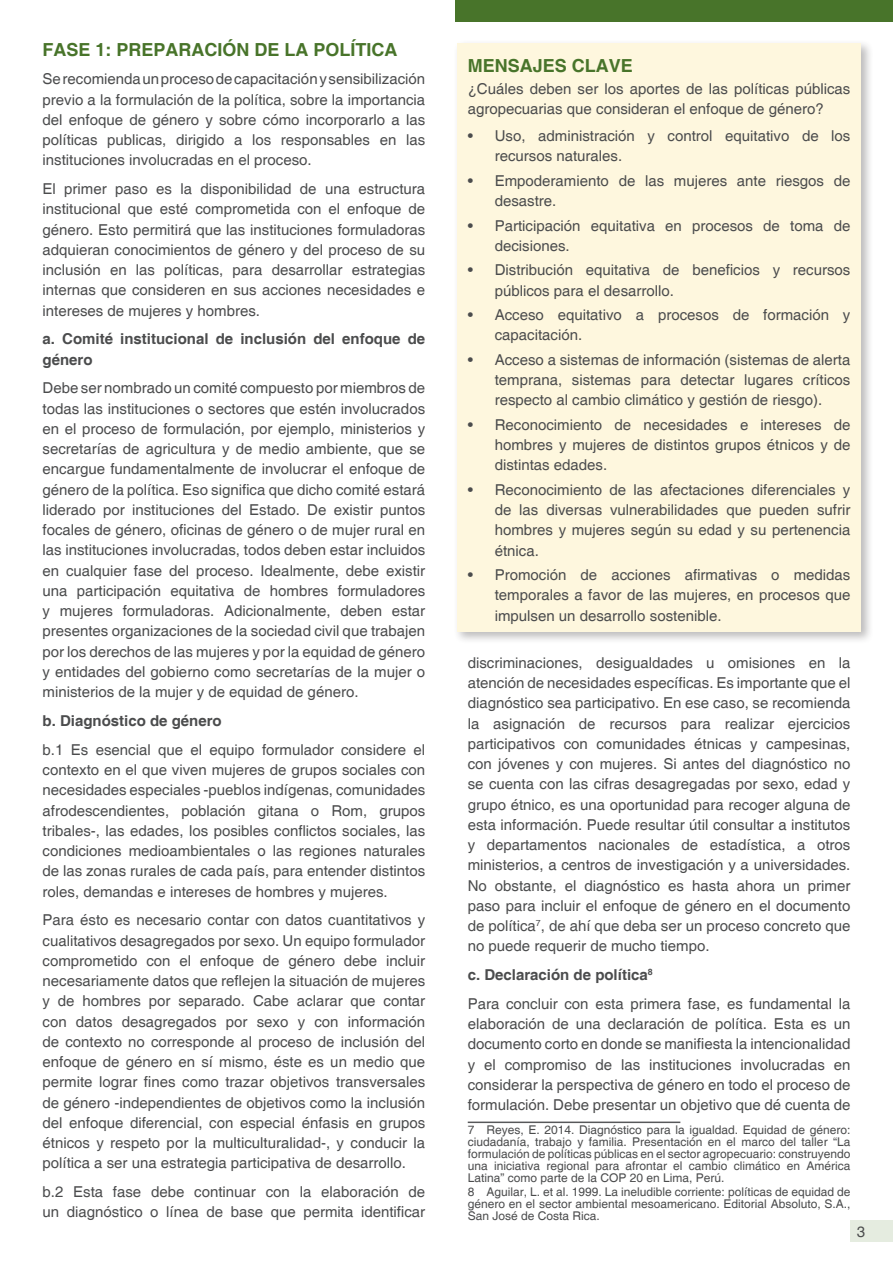
<style>
.page{position:relative;width:893px;height:1263px;background:#fff}
.page>*{position:absolute;margin:0;border:0;box-sizing:border-box;transform-origin:0 0}
.Titles{font:700 18px "Helvetica";color:#48742a}
.t1{font:15px/20.2px "Helvetica";color:#4b4c4d;text-align:justify}
.t2{font:700 15px/20.2px "Helvetica";color:#4b4c4d}
.Pie_de_Foto{font:12px/12px "Helvetica";color:#4b4c4d;text-align:justify}
</style>
<div class="page">
<div style="left:453px;top:39px;width:421px;height:605px;background:#231f20;opacity:.3"></div>
<div style="left:457px;top:43px;width:404px;height:588px;background:#fef7de"></div>
<hr style="left:468px;top:1121px;width:212px;height:2px;background:#57585a">
<div style="left:455px;top:0;width:438px;height:21px;background:#48742a"></div>
<div style="left:850px;top:1220px;width:22px;height:22px;background:#e5ece0"></div>
<div style="left:872px;top:1220px;width:21px;height:22px;background:#e5ece0"></div>
<p class="Titles" style="left:43px;top:38px;width:357px">FASE 1: PREPARACIÓN DE LA POLÍTICA</p>
<p class="t1" style="left:43px;top:70px;width:384px">Se recomienda un proceso de capacitación y sensibilización previo a la formulación de la política, sobre la importancia del enfoque de género y sobre cómo incorporarlo a las políticas publicas, dirigido a los responsables en las instituciones involucradas en el proceso.</p>
<p class="t1" style="left:43px;top:179px;width:384px">El primer paso es la disponibilidad de una estructura institucional que esté comprometida con el enfoque de género. Esto permitirá que las instituciones formuladoras adquieran conocimientos de género y del proceso de su inclusión en las políticas, para desarrollar estrategias internas que consideren en sus acciones necesidades e intereses de mujeres y hombres.</p>
<p class="t2" style="left:43px;top:330px;width:384px">a. Comité institucional de inclusión del enfoque de género</p>
<p class="t1" style="left:43px;top:379px;width:384px">Debe ser nombrado un comité compuesto por miembros de todas las instituciones o sectores que estén involucrados en el proceso de formulación, por ejemplo, ministerios y secretarías de agricultura y de medio ambiente, que se encargue fundamentalmente de involucrar el enfoque de género de la política. Eso significa que dicho comité estará liderado por instituciones del Estado. De existir puntos focales de género, oficinas de género o de mujer rural en las instituciones involucradas, todos deben estar incluidos en cualquier fase del proceso. Idealmente, debe existir una participación equitativa de hombres formuladores y mujeres formuladoras. Adicionalmente, deben estar presentes organizaciones de la sociedad civil que trabajen por los derechos de las mujeres y por la equidad de género y entidades del gobierno como secretarías de la mujer o ministerios de la mujer y de equidad de género.</p>
<p class="t2" style="left:43px;top:711px;width:181px">b. Diagnóstico de género</p>
<p class="t1" style="left:43px;top:740px;width:384px">b.1 Es esencial que el equipo formulador considere el contexto en el que viven mujeres de grupos sociales con necesidades especiales -pueblos indígenas, comunidades afrodescendientes, población gitana o Rom, grupos tribales-, las edades, los posibles conflictos sociales, las condiciones medioambientales o las regiones naturales de las zonas rurales de cada país, para entender distintos roles, demandas e intereses de hombres y mujeres.</p>
<p class="t1" style="left:43px;top:910px;width:384px">Para ésto es necesario contar con datos cuantitativos y cualitativos desagregados por sexo. Un equipo formulador comprometido con el enfoque de género debe incluir necesariamente datos que reflejen la situación de mujeres y de hombres por separado. Cabe aclarar que contar con datos desagregados por sexo y con información de contexto no corresponde al proceso de inclusión del enfoque de género en sí mismo, éste es un medio que permite lograr fines como trazar objetivos transversales de género -independientes de objetivos como la inclusión del enfoque diferencial, con especial énfasis en grupos étnicos y respeto por la multiculturalidad-, y conducir la política a ser una estrategia participativa de desarrollo.</p>
<p class="t1" style="left:43px;top:1182px;width:384px">b.2 Esta fase debe continuar con la elaboración de un diagnóstico o línea de base que permita identificar</p>
<p class="Titles" style="left:468px;top:55px;width:167px">MENSAJES CLAVE</p>
<p class="t1" style="left:468px;top:79px;width:384px">¿Cuáles deben ser los aportes de las políticas públicas agropecuarias que consideran el enfoque de género?</p>
<p class="t1" style="left:495px;top:126px;width:357px;text-indent:-27px">• Uso, administración y control equitativo de los recursos naturales.</p>
<p class="t1" style="left:495px;top:171px;width:357px;text-indent:-27px">• Empoderamiento de las mujeres ante riesgos de desastre.</p>
<p class="t1" style="left:495px;top:216px;width:357px;text-indent:-27px">• Participación equitativa en procesos de toma de decisiones.</p>
<p class="t1" style="left:495px;top:260px;width:357px;text-indent:-27px">• Distribución equitativa de beneficios y recursos públicos para el desarrollo.</p>
<p class="t1" style="left:495px;top:305px;width:357px;text-indent:-27px">• Acceso equitativo a procesos de formación y capacitación.</p>
<p class="t1" style="left:495px;top:350px;width:357px;text-indent:-27px">• Acceso a sistemas de información (sistemas de alerta temprana, sistemas para detectar lugares críticos respecto al cambio climático y gestión de riesgo).</p>
<p class="t1" style="left:495px;top:415px;width:357px;text-indent:-27px">• Reconocimiento de necesidades e intereses de hombres y mujeres de distintos grupos étnicos y de distintas edades.</p>
<p class="t1" style="left:495px;top:480px;width:357px;text-indent:-27px">• Reconocimiento de las afectaciones diferenciales y de las diversas vulnerabilidades que pueden sufrir hombres y mujeres según su edad y su pertenencia étnica.</p>
<p class="t1" style="left:495px;top:565px;width:357px;text-indent:-27px">• Promoción de acciones afirmativas o medidas temporales a favor de las mujeres, en procesos que impulsen un desarrollo sostenible.</p>
<p class="t1" style="left:468px;top:653px;width:384px">discriminaciones, desigualdades u omisiones en la atención de necesidades específicas. Es importante que el diagnóstico sea participativo. En ese caso, se recomienda la asignación de recursos para realizar ejercicios participativos con comunidades étnicas y campesinas, con jóvenes y con mujeres. Si antes del diagnóstico no se cuenta con las cifras desagregadas por sexo, edad y grupo étnico, es una oportunidad para recoger alguna de esta información. Puede resultar útil consultar a institutos y departamentos nacionales de estadística, a otros ministerios, a centros de investigación y a universidades.<br>No obstante, el diagnóstico es hasta ahora un primer paso para incluir el enfoque de género en el documento de política<sup>7</sup>, de ahí que deba ser un proceso concreto que no puede requerir de mucho tiempo.</p>
<p class="t2" style="left:468px;top:965px;width:186px">c. Declaración de política<sup>8</sup></p>
<p class="t1" style="left:468px;top:994px;width:384px">Para concluir con esta primera fase, es fundamental la elaboración de una declaración de política. Esta es un documento corto en donde se manifiesta la intencionalidad y el compromiso de las instituciones involucradas en considerar la perspectiva de género en todo el proceso de formulación. Debe presentar un objetivo que dé cuenta de</p>
<p class="Pie_de_Foto" style="left:468px;top:1124px;width:384px">7 Reyes, E. 2014. Diagnóstico para la igualdad. Equidad de género: ciudadanía, trabajo y familia. Presentación en el marco del taller “La formulación de políticas públicas en el sector agropecuario: construyendo una iniciativa regional para afrontar el cambio climático en América Latina” como parte de la COP 20 en Lima, Perú.</p>
<p class="Pie_de_Foto" style="left:468px;top:1187px;width:384px">8 Aguilar, L. et al. 1999. La ineludible corriente: políticas de equidad de género en el sector ambiental mesoamericano. Editorial Absoluto, S.A., San José de Costa Rica.</p>
<p class="t1" style="left:857px;top:1222px;width:10px">3</p>
</div>
